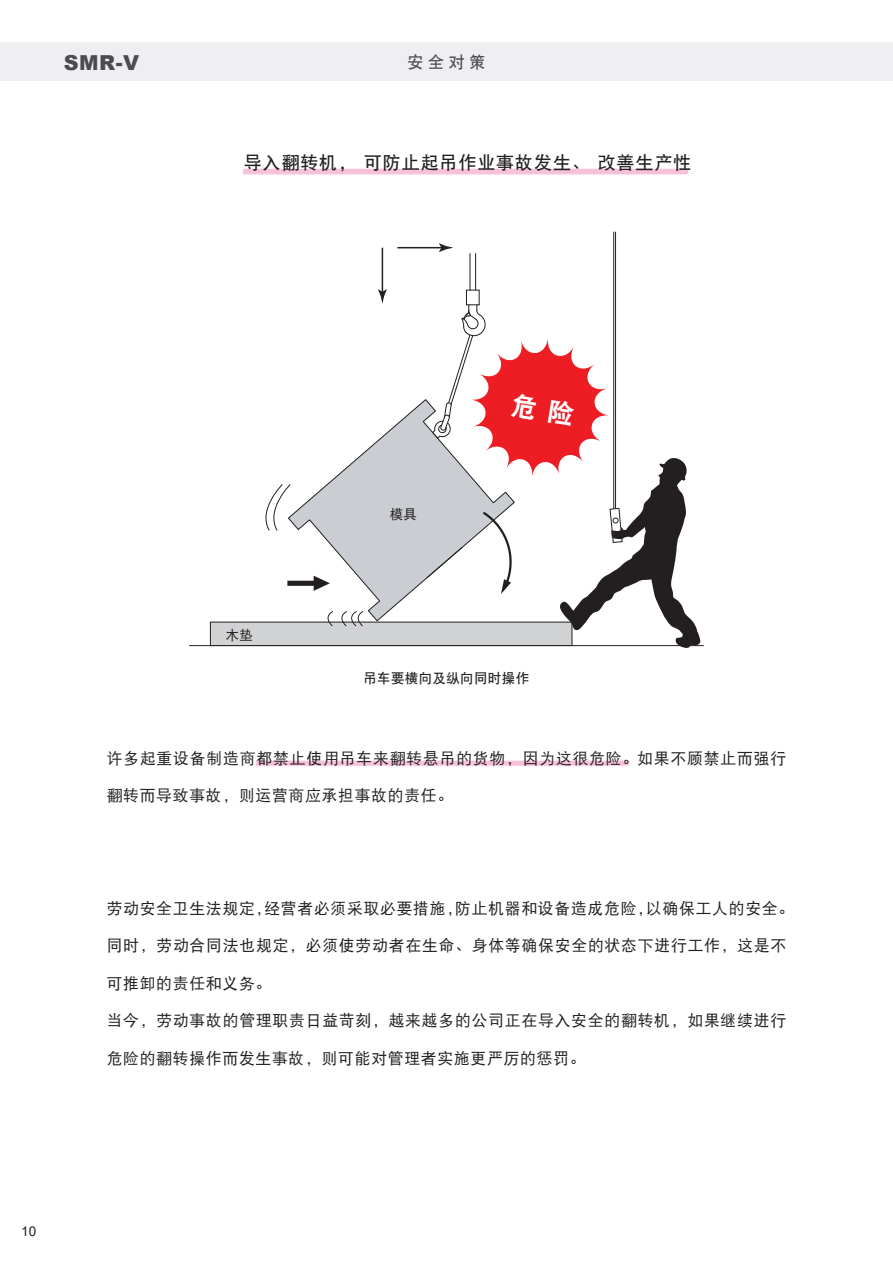
<style>
.page{position:relative;width:893px;height:1263px;background:#fff}
.page>*{position:absolute;margin:0;border:0;box-sizing:border-box;transform-origin:0 0}
.t1{font:900 20.7px "Arial";color:#4b4c4d}
.t2{font:18px "DF Hei GB W7";letter-spacing:.05em;color:#231f20}
.t3{font:16.5px "DF Hei GB W7";color:#4b4c4d}
.t4{font:15.75px "DF Hei GB W5";letter-spacing:.055em;color:#231f20}
.t5{font:13.5px "DF Hei GB W7";letter-spacing:.025em;color:#231f20}
.t6{font:13.5px "DF Hei GB W5";color:#231f20}
.t7{font:13.5px "Arial";color:#231f20}
</style>
<div class="page">
<svg style="left:287px;top:399px;width:140px;height:223px"></svg>
<hr style="left:189px;top:645px;width:515px;height:1px;background:#231f20">
<div style="left:210px;top:622px;width:362px;height:23px;background:#d1d2d4"></div>
<div style="left:210px;top:622px;width:362px;height:24px;border:1px solid #231f20"></div>
<div style="left:613px;top:231px;width:3px;height:280px;background:#fff;border:1px solid #231f20"></div>
<svg style="left:265px;top:484px;width:26px;height:47px"></svg>
<svg style="left:322px;top:611px;width:42px;height:16px"></svg>
<hr style="left:382px;top:248px;width:1px;height:46px;background:#231f20">
<svg style="left:378px;top:289px;width:9px;height:15px"></svg>
<hr style="left:397px;top:247px;width:47px;height:1px;background:#231f20">
<svg style="left:439px;top:243px;width:14px;height:9px"></svg>
<svg style="left:287px;top:576px;width:43px;height:15px"></svg>
<hr style="left:470px;top:253px;width:1px;height:37px;background:#231f20">
<hr style="left:475px;top:253px;width:1px;height:37px;background:#231f20">
<svg style="left:242px;top:168px;width:447px;height:7px;background:#f8cde0"></svg>
<svg style="left:255px;top:760px;width:375px;height:6px;background:#f8cbdf"></svg>
<div style="left:0;top:43px;width:892px;height:38px;background:#efeff2"></div>
<svg style="left:427px;top:290px;width:274px;height:358px"></svg>
<h1 class="t1" style="left:64px;top:47px;width:77px">SMR-V</h1>
<p class="t3" style="left:407px;top:53px;width:80px">安全对策</p>
<p class="t2" style="left:244px;top:153px;width:449px">导入翻转机，可防止起吊作业事故发生、改善生产性</p>
<p class="t7" style="left:21px;top:1222px;width:17px">10</p>
<p class="t6" style="left:226px;top:628px;width:29px">木垫</p>
<p class="t6" style="left:390px;top:507px;width:29px">模具</p>
<p class="t5" style="left:363px;top:671px;width:167px">吊车要横向及纵向同时操作</p>
<p class="t4" style="left:107px;top:749px;width:681px">许多起重设备制造商都禁止使用吊车来翻转悬吊的货物，因为这很危险。如果不顾禁止而强行</p>
<p class="t4" style="left:107px;top:787px;width:348px">翻转而导致事故，则运营商应承担事故的责任。</p>
<p class="t4" style="left:107px;top:899px;width:689px">劳动安全卫生法规定，经营者必须采取必要措施，防止机器和设备造成危险，以确保工人的安全。</p>
<p class="t4" style="left:107px;top:937px;width:681px">同时，劳动合同法也规定，必须使劳动者在生命、身体等确保安全的状态下进行工作，这是不</p>
<p class="t4" style="left:107px;top:974px;width:166px">可推卸的责任和义务。</p>
<p class="t4" style="left:107px;top:1012px;width:681px">当今，劳动事故的管理职责日益苛刻，越来越多的公司正在导入安全的翻转机，如果继续进行</p>
<p class="t4" style="left:107px;top:1049px;width:480px">危险的翻转操作而发生事故，则可能对管理者实施更严厉的惩罚。</p>
</div>
